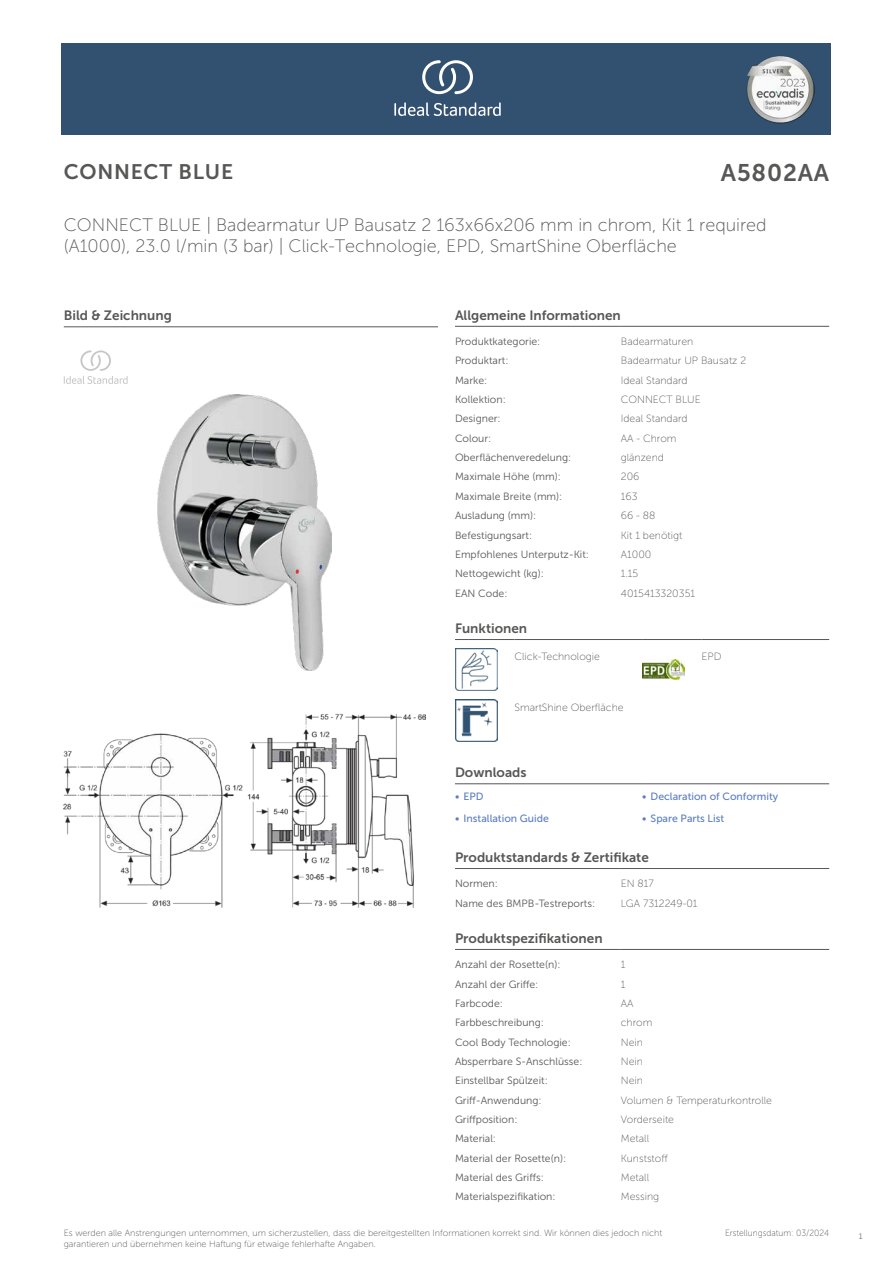
<style>
.page{position:relative;width:893px;height:1263px;background:#fff}
.page>*{position:absolute;margin:0;border:0;box-sizing:border-box;transform-origin:0 0}
.t1{font:24px "Museo Sans 700";letter-spacing:.035em;color:#575756}
.t2{font:21px "Museo Sans 700";letter-spacing:.035em;color:#575756}
.t3{font:18px/21.6px "Museo Sans 100";color:#575756}
.t4{font:13.5px "Museo Sans 700";color:#575756}
.t5{font:10.5px "Museo Sans 300";color:#575756}
.t6{font:10.5px "Museo Sans 100";color:#575756}
.t7{font:10.5px "Museo Sans 500";color:#5b7ebf}
.t8{font:9px/10.8px "Museo Sans 100";color:#575756}
.t9{font:9px "Museo Sans 100";color:#575756;scale:.95 1}
.t10{font:300 9px "Calibri";color:#575756;scale:.95 1}
</style>
<div class="page">
<div style="left:62px;top:43px;width:769px;height:91px;background:#325070"></div>
<hr style="left:455px;top:326px;width:166px;height:1px;background:#575756">
<hr style="left:621px;top:326px;width:208px;height:1px;background:#575756">
<hr style="left:455px;top:639px;width:59px;height:1px;background:#575756">
<hr style="left:514px;top:639px;width:128px;height:1px;background:#575756">
<hr style="left:642px;top:639px;width:60px;height:1px;background:#575756">
<hr style="left:702px;top:639px;width:127px;height:1px;background:#575756">
<img style="left:455px;top:648px;width:42px;height:43px">
<img style="left:642px;top:659px;width:43px;height:21px">
<img style="left:455px;top:699px;width:42px;height:43px">
<hr style="left:455px;top:783px;width:187px;height:1px;background:#575756">
<hr style="left:642px;top:783px;width:187px;height:1px;background:#575756">
<hr style="left:455px;top:868px;width:166px;height:1px;background:#575756">
<hr style="left:621px;top:868px;width:208px;height:1px;background:#575756">
<hr style="left:455px;top:949px;width:166px;height:1px;background:#575756">
<hr style="left:621px;top:949px;width:208px;height:1px;background:#575756">
<img style="left:64px;top:714px;width:361px;height:194px">
<hr style="left:64px;top:327px;width:374px;height:1px;background:#575756">
<svg style="left:64px;top:350px;width:64px;height:34px"></svg>
<img style="left:158px;top:395px;width:173px;height:275px">
<svg style="left:394px;top:102px;width:107px;height:14px"></svg>
<svg style="left:422px;top:60px;width:51px;height:34px"></svg>
<img style="left:746px;top:56px;width:68px;height:67px">
<h2 class="t2" style="left:64px;top:160px;width:171px">CONNECT BLUE</h2>
<h1 class="t1" style="left:721px;top:160px;width:110px">A5802AA</h1>
<h3 class="t3" style="left:64px;top:214px;width:704px">CONNECT BLUE | Badearmatur UP Bausatz 2 163x66x206 mm in chrom, Kit 1 required (A1000), 23.0 l/min (3 bar) | Click-Technologie, EPD, SmartShine Oberfläche</h3>
<p class="t4" style="left:64px;top:308px;width:110px">Bild &amp; Zeichnung</p>
<p class="t4" style="left:455px;top:308px;width:167px">Allgemeine Informationen</p>
<p class="t5" style="left:455px;top:336px;width:87px">Produktkategorie:</p>
<p class="t6" style="left:621px;top:336px;width:74px">Badearmaturen</p>
<p class="t5" style="left:455px;top:355px;width:55px">Produktart:</p>
<p class="t6" style="left:621px;top:355px;width:127px">Badearmatur UP Bausatz 2</p>
<p class="t5" style="left:455px;top:374px;width:34px">Marke:</p>
<p class="t6" style="left:621px;top:374px;width:68px">Ideal Standard</p>
<p class="t5" style="left:455px;top:394px;width:52px">Kollektion:</p>
<p class="t6" style="left:621px;top:394px;width:81px">CONNECT BLUE</p>
<p class="t5" style="left:455px;top:413px;width:47px">Designer:</p>
<p class="t6" style="left:621px;top:413px;width:68px">Ideal Standard</p>
<p class="t5" style="left:455px;top:432px;width:38px">Colour:</p>
<p class="t6" style="left:621px;top:433px;width:57px">AA - Chrom</p>
<p class="t5" style="left:455px;top:452px;width:118px">Oberflächenveredelung:</p>
<p class="t6" style="left:621px;top:452px;width:45px">glänzend</p>
<p class="t5" style="left:455px;top:471px;width:107px">Maximale Höhe (mm):</p>
<p class="t6" style="left:621px;top:471px;width:20px">206</p>
<p class="t5" style="left:455px;top:491px;width:109px">Maximale Breite (mm):</p>
<p class="t6" style="left:621px;top:491px;width:18px">163</p>
<p class="t5" style="left:455px;top:510px;width:83px">Ausladung (mm):</p>
<p class="t6" style="left:621px;top:510px;width:36px">66 - 88</p>
<p class="t5" style="left:455px;top:529px;width:79px">Befestigungsart:</p>
<p class="t6" style="left:621px;top:529px;width:63px">Kit 1 benötigt</p>
<p class="t5" style="left:455px;top:549px;width:135px">Empfohlenes Unterputz-Kit:</p>
<p class="t6" style="left:621px;top:549px;width:32px">A1000</p>
<p class="t5" style="left:455px;top:568px;width:90px">Nettogewicht (kg):</p>
<p class="t6" style="left:621px;top:568px;width:19px">1.15</p>
<p class="t5" style="left:455px;top:587px;width:54px">EAN Code:</p>
<p class="t6" style="left:621px;top:587px;width:76px">4015413320351</p>
<p class="t4" style="left:455px;top:621px;width:74px">Funktionen</p>
<p class="t6" style="left:514px;top:651px;width:87px">Click-Technologie</p>
<p class="t6" style="left:702px;top:651px;width:21px">EPD</p>
<p class="t6" style="left:514px;top:702px;width:111px">SmartShine Oberfläche</p>
<p class="t4" style="left:455px;top:765px;width:73px">Downloads</p>
<p class="t7" style="left:455px;top:791px;width:30px">• EPD</p>
<p class="t7" style="left:642px;top:791px;width:138px">• Declaration of Conformity</p>
<p class="t7" style="left:455px;top:812px;width:95px">• Installation Guide</p>
<p class="t7" style="left:642px;top:812px;width:84px">• Spare Parts List</p>
<p class="t4" style="left:455px;top:850px;width:195px">Produktstandards &amp; Zertifikate</p>
<p class="t5" style="left:455px;top:878px;width:44px">Normen:</p>
<p class="t6" style="left:621px;top:878px;width:35px">EN 817</p>
<p class="t5" style="left:455px;top:897px;width:142px">Name des BMPB-Testreports:</p>
<p class="t6" style="left:621px;top:897px;width:78px">LGA 7312249-01</p>
<p class="t4" style="left:455px;top:931px;width:149px">Produktspezifikationen</p>
<p class="t5" style="left:455px;top:959px;width:107px">Anzahl der Rosette(n):</p>
<p class="t6" style="left:621px;top:959px;width:6px">1</p>
<p class="t5" style="left:455px;top:978px;width:85px">Anzahl der Griffe:</p>
<p class="t6" style="left:621px;top:978px;width:6px">1</p>
<p class="t5" style="left:455px;top:997px;width:49px">Farbcode:</p>
<p class="t6" style="left:621px;top:998px;width:14px">AA</p>
<p class="t5" style="left:455px;top:1017px;width:90px">Farbbeschreibung:</p>
<p class="t6" style="left:621px;top:1017px;width:33px">chrom</p>
<p class="t5" style="left:455px;top:1036px;width:117px">Cool Body Technologie:</p>
<p class="t6" style="left:621px;top:1036px;width:24px">Nein</p>
<p class="t5" style="left:455px;top:1056px;width:129px">Absperrbare S-Anschlüsse:</p>
<p class="t6" style="left:621px;top:1056px;width:24px">Nein</p>
<p class="t5" style="left:455px;top:1075px;width:94px">Einstellbar Spülzeit:</p>
<p class="t6" style="left:621px;top:1075px;width:24px">Nein</p>
<p class="t5" style="left:455px;top:1094px;width:88px">Griff-Anwendung:</p>
<p class="t6" style="left:621px;top:1094px;width:153px">Volumen &amp; Temperaturkontrolle</p>
<p class="t5" style="left:455px;top:1114px;width:64px">Griffposition:</p>
<p class="t6" style="left:621px;top:1114px;width:55px">Vorderseite</p>
<p class="t5" style="left:455px;top:1133px;width:43px">Material:</p>
<p class="t6" style="left:621px;top:1133px;width:30px">Metall</p>
<p class="t5" style="left:455px;top:1152px;width:113px">Material der Rosette(n):</p>
<p class="t6" style="left:621px;top:1152px;width:48px">Kunststoff</p>
<p class="t5" style="left:455px;top:1172px;width:90px">Material des Griffs:</p>
<p class="t6" style="left:621px;top:1172px;width:30px">Metall</p>
<p class="t5" style="left:455px;top:1191px;width:102px">Materialspezifikation:</p>
<p class="t6" style="left:621px;top:1191px;width:40px">Messing</p>
<p class="t8" style="left:64px;top:1227px;width:600px">Es werden alle Anstrengungen unternommen, um sicherzustellen, dass die bereitgestellten Informationen korrekt sind. Wir können dies jedoch nicht garantieren und übernehmen keine Haftung für etwaige fehlerhafte Angaben.</p>
<p class="t9" style="left:725px;top:1228px;width:111px">Erstellungsdatum: 03/2024</p>
<p class="t10" style="left:858px;top:1230px;width:6px">1</p>
</div>
